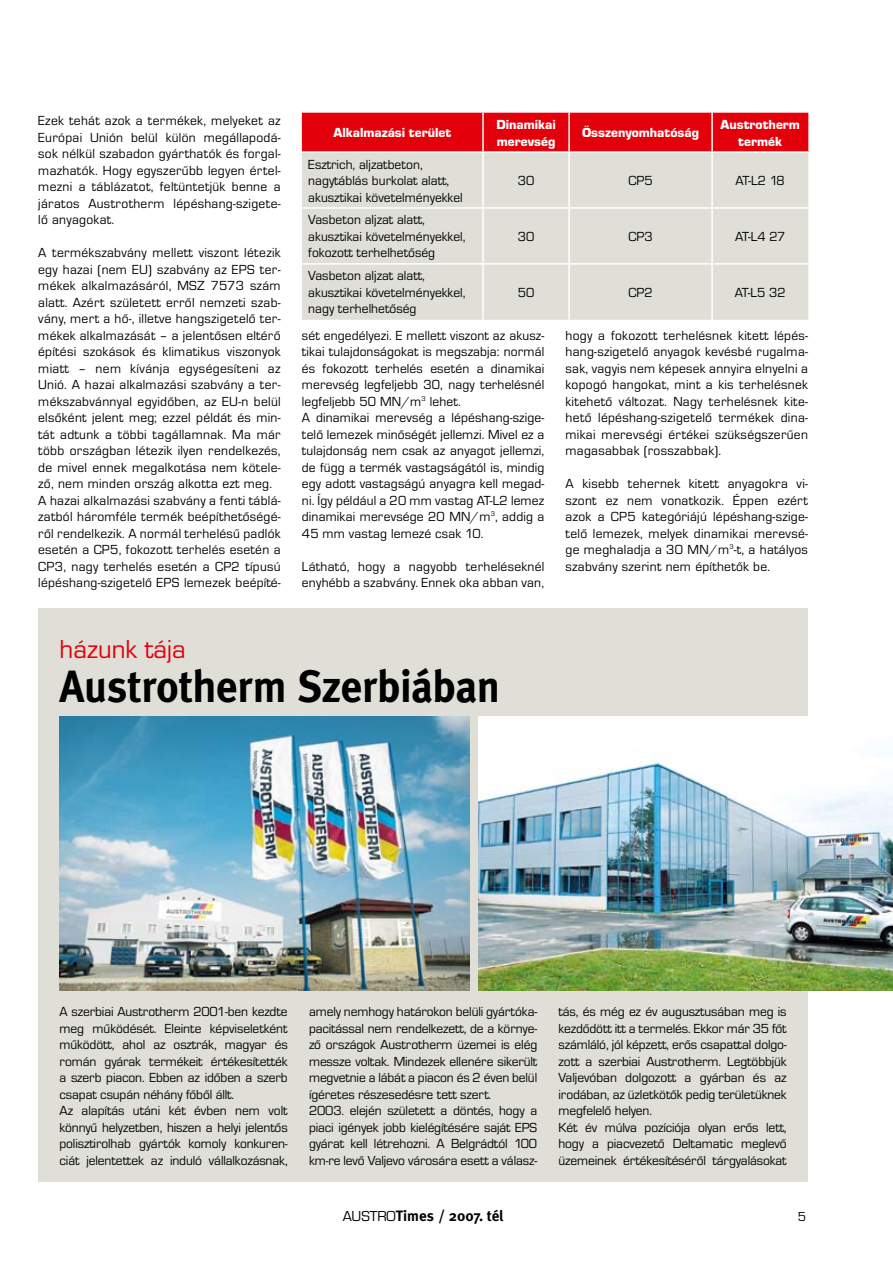
<style>
.page{position:relative;width:893px;height:1263px;background:#fff}
.page>*{position:absolute;margin:0;border:0;box-sizing:border-box;transform-origin:0 0}
.t1{font:45px "Meta Bold CE";letter-spacing:-.01em;color:#000;scale:.95 1}
.t2{font:27px "Eurostile TCE";color:#e3000a}
.t3{font:15px "Meta Bold CE";color:#000}
.t4{font:13.65px/16.5px "Eurostile TCE";letter-spacing:.01em;color:#000}
.t5{font:13.65px/16.5px "Eurostile TCE";letter-spacing:-.01em;color:#000}
.t6{font:13.65px/16.5px "Eurostile TCE Blac";color:#fff}
.s1{font-family:"Eurostile TCE"}
</style>
<div class="page">
<div style="left:302px;top:113px;width:506px;height:38px;background:#e3000a"></div>
<div style="left:302px;top:153px;width:506px;height:167px;background:#dfdfd8"></div>
<hr style="left:482px;top:113px;width:2px;height:38px;background:#fff">
<hr style="left:568px;top:113px;width:2px;height:38px;background:#fff">
<hr style="left:711px;top:113px;width:2px;height:38px;background:#fff">
<hr style="left:482px;top:153px;width:2px;height:54px;background:#fff">
<hr style="left:568px;top:153px;width:2px;height:54px;background:#fff">
<hr style="left:711px;top:153px;width:2px;height:54px;background:#fff">
<hr style="left:302px;top:207px;width:181px;height:2px;background:#fff">
<hr style="left:483px;top:207px;width:86px;height:2px;background:#fff">
<hr style="left:482px;top:209px;width:2px;height:54px;background:#fff">
<hr style="left:569px;top:207px;width:143px;height:2px;background:#fff">
<hr style="left:568px;top:209px;width:2px;height:54px;background:#fff">
<hr style="left:712px;top:207px;width:96px;height:2px;background:#fff">
<hr style="left:711px;top:209px;width:2px;height:54px;background:#fff">
<hr style="left:302px;top:263px;width:181px;height:2px;background:#fff">
<hr style="left:483px;top:263px;width:86px;height:2px;background:#fff">
<hr style="left:482px;top:265px;width:2px;height:55px;background:#fff">
<hr style="left:569px;top:263px;width:143px;height:2px;background:#fff">
<hr style="left:568px;top:265px;width:2px;height:55px;background:#fff">
<hr style="left:712px;top:263px;width:96px;height:2px;background:#fff">
<hr style="left:711px;top:265px;width:2px;height:55px;background:#fff">
<div style="left:38px;top:609px;width:770px;height:573px;background:#dfdfd8"></div>
<img style="left:60px;top:717px;width:410px;height:273px">
<img style="left:479px;top:717px;width:414px;height:273px">
<p class="t4" style="left:38px;top:113px;width:244px;text-align:justify">Ezek tehát azok a termékek, melyeket az Európai Unión belül külön megállapodá&shy;sok nélkül szabadon gyárthatók és forgal&shy;mazhatók. Hogy egyszerűbb legyen értel&shy;mezni a táblázatot, feltüntetjük benne a járatos Austrotherm lépéshang-szigete&shy;lő anyagokat.</p>
<p class="t4" style="left:38px;top:245px;width:244px">A termékszabvány mellett viszont létezik egy hazai (nem EU) szabvány az EPS ter&shy;mékek alkalmazásáról, MSZ 7573 szám alatt. Azért született erről nemzeti szab&shy;vány, mert a hő-, illetve hangszigetelő ter&shy;mékek alkalmazását – a jelentősen eltérő építési szokások és klimatikus viszonyok miatt – nem kívánja egységesíteni az Unió. A hazai alkalmazási szabvány a ter&shy;mékszabvánnyal egyidőben, az EU-n belül elsőként jelent meg; ezzel példát és min&shy;tát adtunk a többi tagállamnak. Ma már több országban létezik ilyen rendelkezés, de mivel ennek megalkotása nem kötele&shy;ző, nem minden ország alkotta ezt meg.<br>A hazai alkalmazási szabvány a fenti táblá&shy;zatból háromféle termék beépíthetőségé&shy;ről rendelkezik. A normál terhelésű padlók esetén a CP5, fokozott terhelés esetén a CP3, nagy terhelés esetén a CP2 típusú lépéshang-szigetelő EPS lemezek beépíté-</p>
<p class="t6" style="left:334px;top:125px;width:119px">Alkalmazási terület</p>
<p class="t6" style="left:496px;top:117px;width:61px">Dinamikai merevség</p>
<p class="t6" style="left:582px;top:125px;width:118px">Összenyomhatóság</p>
<p class="t6" style="left:720px;top:117px;width:81px;text-align:center">Austrotherm termék</p>
<p class="t4" style="left:308px;top:156px;width:156px">Esztrich, aljzatbeton, nagytáblás burkolat alatt, akusztikai követelményekkel</p>
<p class="t4" style="left:518px;top:173px;width:18px">30</p>
<p class="t4" style="left:628px;top:173px;width:26px">CP5</p>
<p class="t4" style="left:736px;top:173px;width:51px">AT-L2 1 8</p>
<p class="t4" style="left:308px;top:212px;width:159px">Vasbeton aljzat alatt, akusztikai követelményekkel, fokozott terhelhetőség</p>
<p class="t4" style="left:308px;top:268px;width:159px">Vasbeton aljzat alatt, akusztikai követelményekkel, nagy terhelhetőség</p>
<p class="t4" style="left:518px;top:228px;width:18px">30</p>
<p class="t4" style="left:628px;top:228px;width:24px">CP3</p>
<p class="t4" style="left:735px;top:228px;width:52px">AT-L4 27</p>
<p class="t4" style="left:518px;top:284px;width:18px">50</p>
<p class="t4" style="left:628px;top:284px;width:24px">CP2</p>
<p class="t4" style="left:735px;top:284px;width:43px">AT-L5 32</p>
<p class="t4" style="left:302px;top:327px;width:244px">sét engedélyezi. E mellett viszont az akusz&shy;tikai tulajdonságokat is megszabja: normál és fokozott terhelés esetén a dinamikai merevség legfeljebb 30, nagy terhelésnél legfeljebb 50 MN/m<sup>3</sup> lehet.<br>A dinamikai merevség a lépéshang-szige&shy;telő lemezek minőségét jellemzi. Mivel ez a tulajdonság nem csak az anyagot jellemzi, de függ a termék vastagságától is, mindig egy adott vastagságú anyagra kell megad&shy;ni. Így például a 20 mm vastag AT-L2 lemez dinamikai merevsége 20 MN/m<sup>3</sup>, addig a 45 mm vastag lemezé csak 1 0.</p>
<p class="t4" style="left:302px;top:558px;width:244px">Látható, hogy a nagyobb terheléseknél enyhébb a szabvány. Ennek oka abban van,</p>
<p class="t4" style="left:566px;top:327px;width:244px;text-align:justify">hogy a fokozott terhelésnek kitett lépés&shy;hang-szigetelő anyagok kevésbé rugalma&shy;sak, vagyis nem képesek annyira elnyelni a kopogó hangokat, mint a kis terhelésnek kitehető változat. Nagy terhelésnek kite&shy;hető lépéshang-szigetelő termékek dina&shy;mikai merevségi értékei szükségszerűen magasabbak (rosszabbak).</p>
<p class="t4" style="left:566px;top:476px;width:244px;text-align:justify">A kisebb tehernek kitett anyagokra vi&shy;szont ez nem vonatkozik. Éppen ezért azok a CP5 kategóriájú lépéshang-szige&shy;telő lemezek, melyek dinamikai merevsé&shy;ge meghaladja a 30 MN/m<sup>3</sup>-t, a hatályos szabvány szerint nem építhetők be.</p>
<h2 class="t2" style="left:60px;top:635px;width:128px">házunk tája</h2>
<h1 class="t1" style="left:60px;top:657px;width:465px">Austrotherm Szerbiában</h1>
<p class="t5" style="left:60px;top:1004px;width:230px">A szerbiai Austrotherm 2001 -ben kezdte meg működését. Eleinte képviseletként működött, ahol az osztrák, magyar és román gyárak termékeit értékesítették a szerb piacon. Ebben az időben a szerb csapat csupán néhány főből állt.<br>Az alapítás utáni két évben nem volt könnyű helyzetben, hiszen a helyi jelentős polisztirolhab gyártók komoly konkuren&shy;ciát jelentettek az induló vállalkozásnak,</p>
<p class="t5" style="left:309px;top:1004px;width:230px">amely nemhogy határokon belüli gyártóka&shy;pacitással nem rendelkezett, de a környe&shy;ző országok Austrotherm üzemei is elég messze voltak. Mindezek ellenére sikerült megvetnie a lábát a piacon és 2 éven belül ígéretes részesedésre tett szert.<br>2003. elején született a döntés, hogy a piaci igények jobb kielégítésére saját EPS gyárat kell létrehozni. A Belgrádtól 1 00 km-re levő Valjevo városára esett a válasz-</p>
<p class="t5" style="left:558px;top:1004px;width:230px">tás, és még ez év augusztusában meg is kezdődött itt a termelés. Ekkor már 35 főt számláló, jól képzett, erős csapattal dolgo&shy;zott a szerbiai Austrotherm. Legtöbbjük Valjevóban dolgozott a gyárban és az irodában, az üzletkötők pedig területüknek megfelelő helyen.<br>Két év múlva pozíciója olyan erős lett, hogy a piacvezető Deltamatic meglevő üzemeinek értékesítéséről tárgyalásokat</p>
<p class="t3" style="left:343px;top:1206px;width:162px"><span class="s1">AUSTRO</span>Times / 2007. tél</p>
</div>
